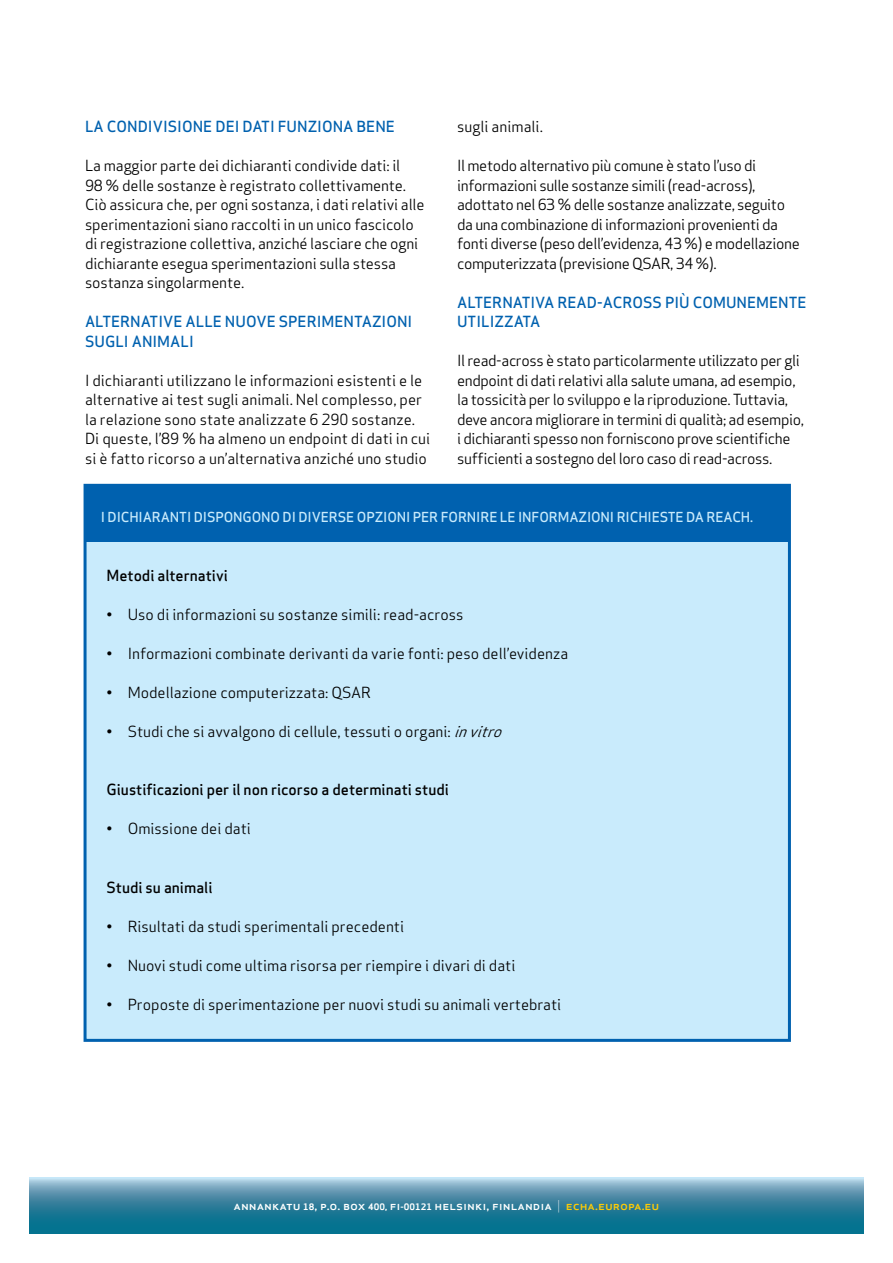
<style>
.page{position:relative;width:893px;height:1263px;background:#fff}
.page>*{position:absolute;margin:0;border:0;box-sizing:border-box;transform-origin:0 0}
.t1{font:15px/19.5px "Apex Sans";letter-spacing:-.01em;color:#000}
.t2{font:500 15px/19.5px "Apex Sans";color:#0061af}
.t3{font:500 15px "Apex Sans";color:#000}
.t4{font:500 13.5px "Apex Sans";letter-spacing:-.01em;color:#c9ebfc}
.t5{font:500 12.15px "Apex Sans";color:#fff;scale:1.08 1}
.s1{font-style:italic}
.s2{font-weight:700;font-size:8.7px}
.s3{font-weight:700;font-size:8.25px}
.s4{font-weight:300}
.s5{color:#ffcb05}
</style>
<div class="page">
<svg style="left:30px;top:1178px;width:833px;height:55px;background:#3e8aa5"></svg>
<div style="left:84px;top:484px;width:707px;height:558px;background:#c9ebfc;border:3px solid #0061af"></div>
<div style="left:86px;top:484px;width:704px;height:58px;background:#0061af"></div>
<p class="t2" style="left:85px;top:115px;width:311px">LA CONDIVISIONE DEI DATI FUNZIONA BENE</p>
<p class="t1" style="left:85px;top:154px;width:341px">La maggior parte dei dichiaranti condivide dati: il<br>98 % delle sostanze è registrato collettivamente.<br>Ciò assicura che, per ogni sostanza, i dati relativi alle sperimentazioni siano raccolti in un unico fascicolo di registrazione collettiva, anziché lasciare che ogni dichiarante esegua sperimentazioni sulla stessa sostanza singolarmente.</p>
<p class="t2" style="left:85px;top:310px;width:329px">ALTERNATIVE ALLE NUOVE SPERIMENTAZIONI<br>SUGLI ANIMALI</p>
<p class="t1" style="left:85px;top:369px;width:347px">I dichiaranti utilizzano le informazioni esistenti e le alternative ai test sugli animali. Nel complesso, per la relazione sono state analizzate 6 290 sostanze.<br>Di queste, l’89 % ha almeno un endpoint di dati in cui si è fatto ricorso a un’alternativa anziché uno studio</p>
<p class="t1" style="left:457px;top:115px;width:87px">sugli animali.</p>
<p class="t1" style="left:457px;top:154px;width:344px">Il metodo alternativo più comune è stato l’uso di informazioni sulle sostanze simili (read-across), adottato nel 63 % delle sostanze analizzate, seguito da una combinazione di informazioni provenienti da fonti diverse (peso dell’evidenza, 43 %) e modellazione computerizzata (previsione QSAR, 34 %).</p>
<p class="t2" style="left:457px;top:290px;width:351px">ALTERNATIVA READ-ACROSS PIÙ COMUNEMENTE<br>UTILIZZATA</p>
<p class="t1" style="left:457px;top:349px;width:349px">Il read-across è stato particolarmente utilizzato per gli endpoint di dati relativi alla salute umana, ad esempio, la tossicità per lo sviluppo e la riproduzione. Tuttavia, deve ancora migliorare in termini di qualità; ad esempio, i dichiaranti spesso non forniscono prove scientifiche sufficienti a sostegno del loro caso di read-across.</p>
<p class="t4" style="left:101px;top:505px;width:654px">I DICHIARANTI DISPONGONO DI DIVERSE OPZIONI PER FORNIRE LE INFORMAZIONI RICHIESTE DA REACH.</p>
<p class="t3" style="left:106px;top:562px;width:123px">Metodi alternativi</p>
<p class="t1" style="left:106px;top:603px;width:358px">• Uso di informazioni su sostanze simili: read-across</p>
<p class="t1" style="left:106px;top:642px;width:463px">• Informazioni combinate derivanti da varie fonti: peso dell’evidenza</p>
<p class="t1" style="left:106px;top:681px;width:266px">• Modellazione computerizzata: QSAR</p>
<p class="t1" style="left:106px;top:720px;width:404px">• Studi che si avvalgono di cellule, tessuti o organi: <span class="s1">invitro</span></p>
<p class="t3" style="left:106px;top:776px;width:344px">Giustificazioni per il non ricorso a determinati studi</p>
<p class="t1" style="left:106px;top:817px;width:146px">• Omissione dei dati</p>
<p class="t3" style="left:106px;top:874px;width:108px">Studi su animali</p>
<p class="t1" style="left:106px;top:915px;width:299px">• Risultati da studi sperimentali precedenti</p>
<p class="t1" style="left:106px;top:954px;width:410px">• Nuovi studi come ultima risorsa per riempire i divari di dati</p>
<p class="t1" style="left:106px;top:993px;width:456px">• Proposte di sperimentazione per nuovi studi su animali vertebrati</p>
<p class="t5" style="left:234px;top:1195px;width:396px">annankatu <span class="s2">18</span>, p.o. box <span class="s2">400,</span> fi<span class="s3">-</span><span class="s2">00121</span> helsinki, finlandia <span class="s4">|</span> <span class="s5">echa.europa.eu</span></p>
</div>
